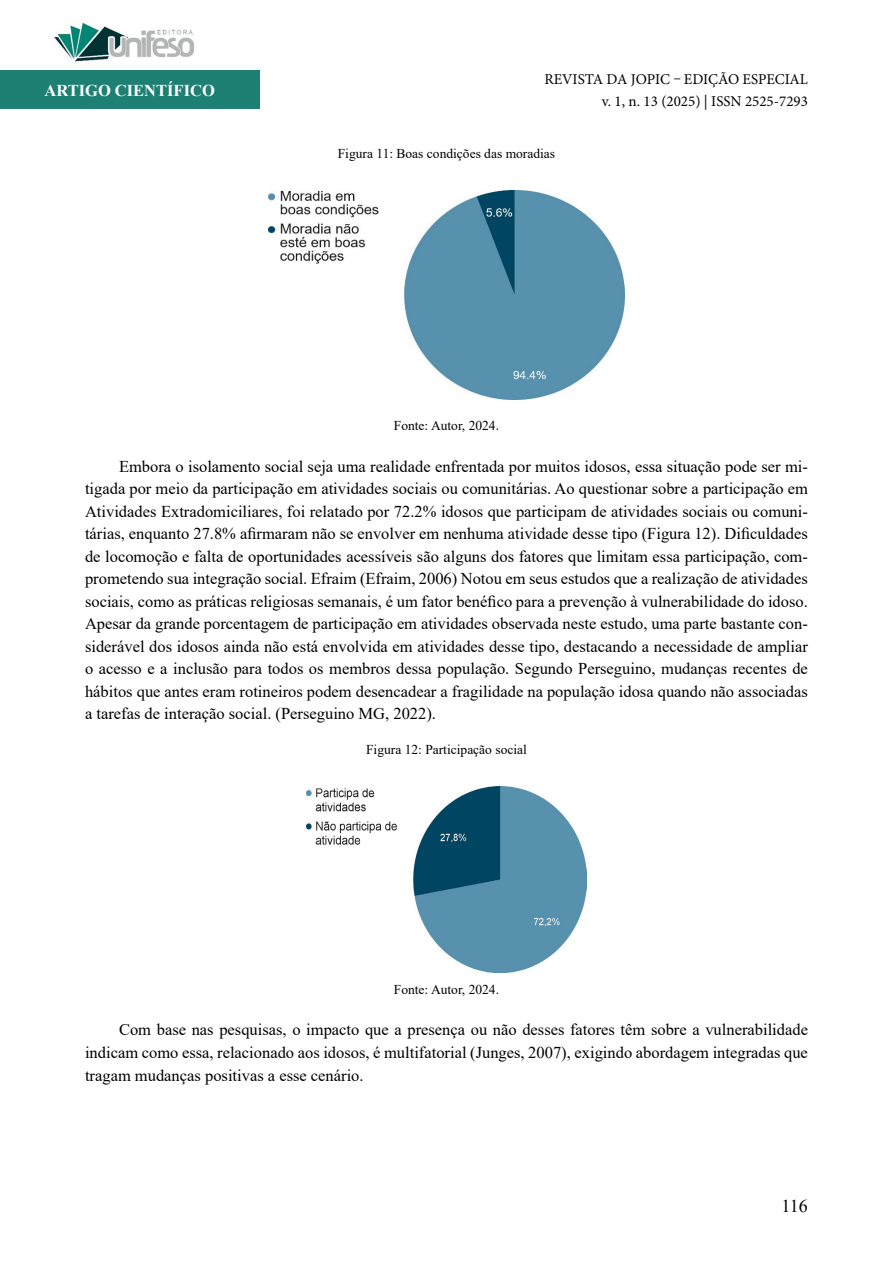
<style>
.page{position:relative;width:893px;height:1263px;background:#fff}
.page>*{position:absolute;margin:0;border:0;box-sizing:border-box;transform-origin:0 0}
.t1{font:18px "Times New Roman";color:#000}
.t2{font:16.5px/22.5px "Times New Roman";color:#000;text-align:justify}
.t3{font:700 16.5px "Times New Roman";color:#fff}
.t4{font:15px/22.5px "Minion Pro";color:#000;text-align:right}
.t5{font:13.5px "Times New Roman";color:#000}
</style>
<div class="page">
<div style="left:0;top:71px;width:259px;height:38px;background:#1e8072"></div>
<img style="left:54px;top:23px;width:140px;height:39px">
<img style="left:268px;top:190px;width:357px;height:210px">
<img style="left:306px;top:787px;width:281px;height:185px">
<p class="t3" style="left:44px;top:78px;width:172px">ARTIGO CIENTÍFICO</p>
<p class="t4" style="left:544px;top:68px;width:265px">REVISTA DA JOPIC – EDIÇÃO ESPECIAL v. 1, n. 13 (2025) | ISSN 2525-7293</p>
<p class="t5" style="left:338px;top:144px;width:219px">Figura 11: Boas condições das moradias</p>
<p class="t5" style="left:394px;top:416px;width:107px">Fonte: Autor, 2024.</p>
<p class="t2" style="left:85px;top:454px;width:724px;text-indent:34px">Embora o isolamento social seja uma realidade enfrentada por muitos idosos, essa situação pode ser mi&shy;tigada por meio da participação em atividades sociais ou comunitárias. Ao questionar sobre a participação em Atividades Extradomiciliares, foi relatado por 72.2% idosos que participam de atividades sociais ou comuni&shy;tárias, enquanto 27.8% afirmaram não se envolver em nenhuma atividade desse tipo (Figura 12). Dificuldades de locomoção e falta de oportunidades acessíveis são alguns dos fatores que limitam essa participação, com&shy;prometendo sua integração social. Efraim (Efraim, 2006) Notou em seus estudos que a realização de atividades sociais, como as práticas religiosas semanais, é um fator benéfico para a prevenção à vulnerabilidade do idoso.<br>Apesar da grande porcentagem de participação em atividades observada neste estudo, uma parte bastante con&shy;siderável dos idosos ainda não está envolvida em atividades desse tipo, destacando a necessidade de ampliar o acesso e a inclusão para todos os membros dessa população. Segundo Perseguino, mudanças recentes de hábitos que antes eram rotineiros podem desencadear a fragilidade na população idosa quando não associadas a tarefas de interação social. (Perseguino MG, 2022).</p>
<p class="t5" style="left:366px;top:740px;width:162px">Figura 12: Participação social</p>
<p class="t5" style="left:394px;top:980px;width:107px">Fonte: Autor, 2024.</p>
<p class="t2" style="left:85px;top:1018px;width:724px;text-indent:34px">Com base nas pesquisas, o impacto que a presença ou não desses fatores têm sobre a vulnerabilidade indicam como essa, relacionado aos idosos, é multifatorial (Junges, 2007), exigindo abordagem integradas que tragam mudanças positivas a esse cenário.</p>
<p class="t1" style="left:782px;top:1193px;width:28px">116</p>
</div>
